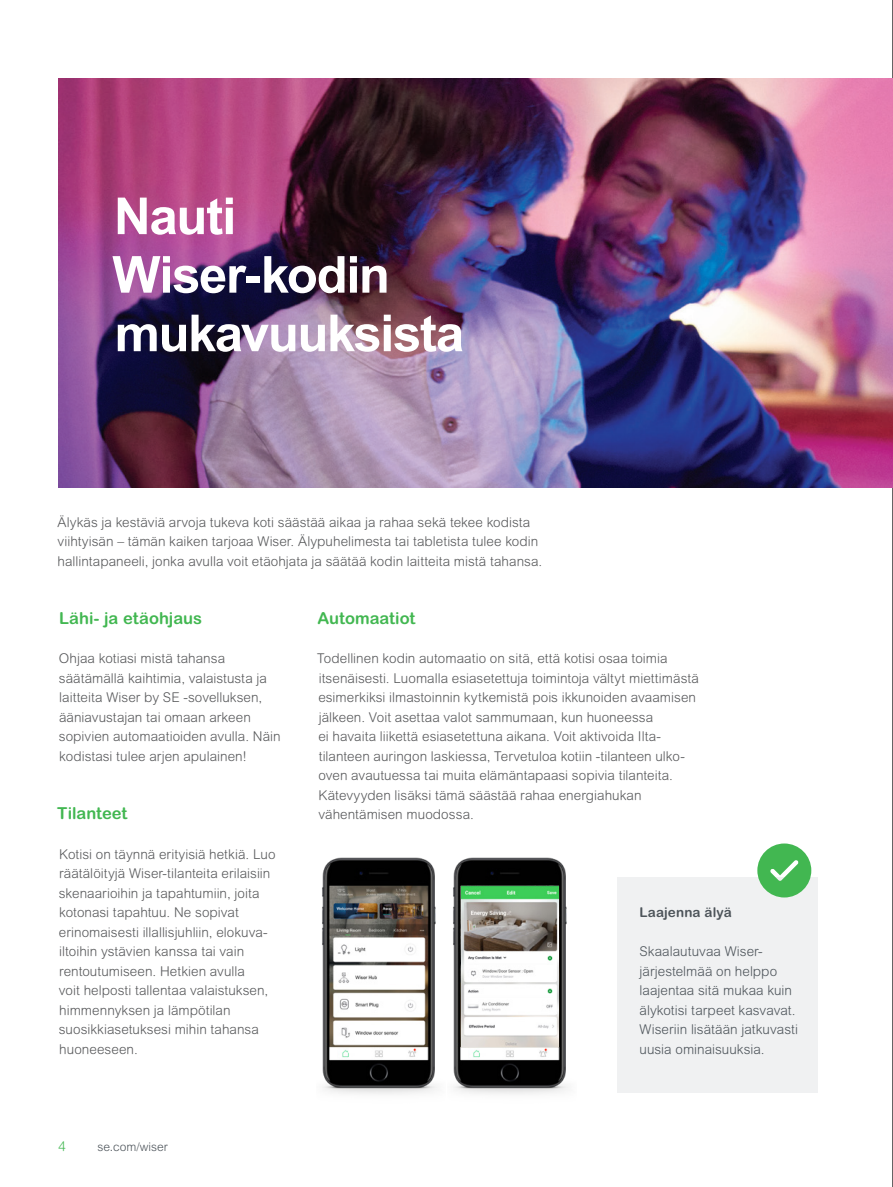
<style>
.page{position:relative;width:893px;height:1187px;background:#fff}
.page>*{position:absolute;margin:0;border:0;box-sizing:border-box;transform-origin:0 0}
._01_Headline{font:700 51px/58.5px "Arial MT Pro";letter-spacing:-.03em;color:#fff}
._03_Subheadline{font:700 16.5px "Arial Rounded MT Pro";color:#42b751}
._04_Body_Copy{font:700 16.5px "Arial Rounded MT Pro";color:#42b751}
._04_Body_Copy-2{font:300 13.5px/19.5px "Arial Rounded MT Pro";letter-spacing:.005em;color:#57585a}
._03_Subheadline-2{font:300 13.5px/19.5px "Arial Rounded MT Pro";letter-spacing:.005em;color:#4d545a}
._03_Subheadline-3{font:700 13.5px "Arial Rounded MT Pro";letter-spacing:.01em;color:#4d545a}
.Page_number{font:300 13.5px "Arial Rounded MT Pro";color:#42b751}
.url___LiO_footer{font:300 12px "Arial MT Pro";color:#4d545a}
</style>
<div class="page">
<hr style="left:892px;top:0;width:1px;height:1186px;background:#231f20">
<img style="left:58px;top:78px;width:835px;height:410px">
<img style="left:322px;top:857px;width:246px;height:237px">
<img style="left:461px;top:885px;width:98px;height:161px">
<div style="left:617px;top:877px;width:200px;height:215px;background:#f0f1f2"></div>
<svg style="left:757px;top:843px;width:54px;height:54px"></svg>
<p class="_01_Headline" style="left:112px;top:189px;width:353px">Nauti<br>Wiser-kodin mukavuuksista</p>
<p class="_04_Body_Copy-2" style="left:58px;top:513px;width:486px">Älykäs ja kestäviä arvoja tukeva koti säästää aikaa ja rahaa sekä tekee kodista viihtyisän – tämän kaiken tarjoaa Wiser. Älypuhelimesta tai tabletista tulee kodin hallintapaneeli, jonka avulla voit etäohjata ja säätää kodin laitteita mistä tahansa.</p>
<p class="_03_Subheadline" style="left:59px;top:608px;width:145px">Lähi- ja etäohjaus</p>
<p class="_04_Body_Copy-2" style="left:59px;top:649px;width:223px">Ohjaa kotiasi mistä tahansa säätämällä kaihtimia, valaistusta ja laitteita Wiser by SE -sovelluksen, ääniavustajan tai omaan arkeen sopivien automaatioiden avulla. Näin kodistasi tulee arjen apulainen!</p>
<p class="_03_Subheadline" style="left:57px;top:803px;width:72px">Tilanteet</p>
<p class="_04_Body_Copy-2" style="left:59px;top:844px;width:218px">Kotisi on täynnä erityisiä hetkiä. Luo räätälöityjä Wiser-tilanteita erilaisiin skenaarioihin ja tapahtumiin, joita kotonasi tapahtuu. Ne sopivat erinomaisesti illallisjuhliin, elokuva&shy;iltoihin ystävien kanssa tai vain rentoutumiseen. Hetkien avulla<br>voit helposti tallentaa valaistuksen, himmennyksen ja lämpötilan suosikkiasetuksesi mihin tahansa huoneeseen.</p>
<p class="Page_number" style="left:58px;top:1138px;width:9px">4</p>
<p class="url___LiO_footer" style="left:98px;top:1139px;width:72px">se.com/wiser</p>
<p class="_04_Body_Copy" style="left:317px;top:608px;width:100px">Automaatiot</p>
<p class="_04_Body_Copy-2" style="left:317px;top:649px;width:383px">Todellinen kodin automaatio on sitä, että kotisi osaa toimia itsenäisesti. Luomalla esiasetettuja toimintoja vältyt miettimästä esimerkiksi ilmastoinnin kytkemistä pois ikkunoiden avaamisen jälkeen. Voit asettaa valot sammumaan, kun huoneessa<br>ei havaita liikettä esiasetettuna aikana. Voit aktivoida Ilta&shy;tilanteen auringon laskiessa, Tervetuloa kotiin -tilanteen ulko&shy;oven avautuessa tai muita elämäntapaasi sopivia tilanteita.<br>Kätevyyden lisäksi tämä säästää rahaa energiahukan vähentämisen muodossa.</p>
<p class="_03_Subheadline-3" style="left:639px;top:904px;width:94px">Laajenna älyä</p>
<p class="_03_Subheadline-2" style="left:639px;top:942px;width:160px">Skaalautuvaa Wiser&shy;järjestelmää on helppo laajentaa sitä mukaa kuin älykotisi tarpeet kasvavat.<br>Wiseriin lisätään jatkuvasti uusia ominaisuuksia.</p>
</div>
